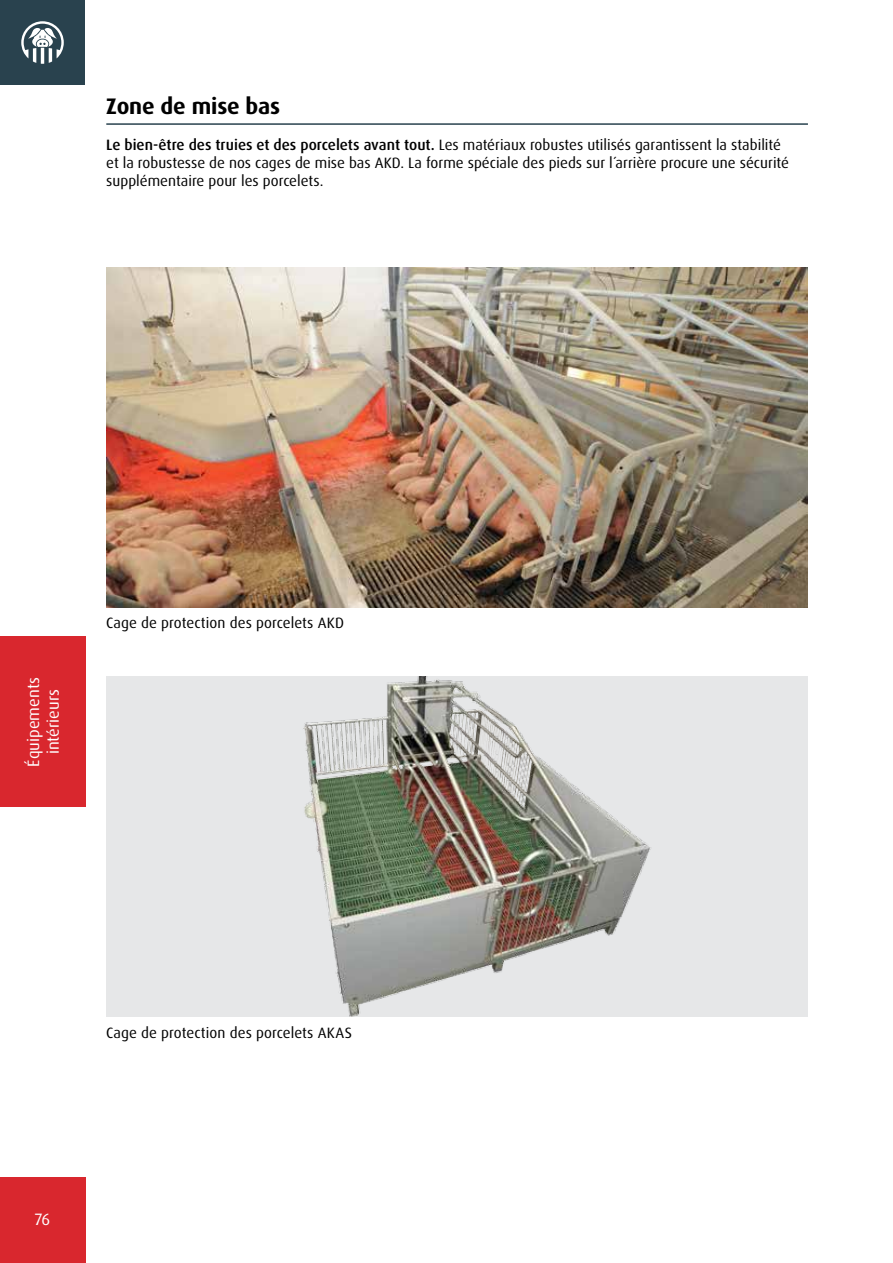
<style>
.page{position:relative;width:893px;height:1263px;background:#fff}
.page>*{position:absolute;margin:0;border:0;box-sizing:border-box;transform-origin:0 0}
.t1{font:700 22.5px "Dax OT";letter-spacing:-.005em;color:#000}
.t2{font:16.5px/19.8px "Dax OT";color:#fff;text-align:center}
.t3{font:15px/18px "Dax OT";color:#000}
.s1{font-weight:500}
</style>
<div class="page">
<div style="left:0;top:1178px;width:85px;height:85px;background:#d9272e"></div>
<div style="left:0;top:0;width:85px;height:85px;background:#29424e"></div>
<svg style="left:21px;top:21px;width:43px;height:43px"></svg>
<img style="left:106px;top:267px;width:702px;height:340px">
<img style="left:106px;top:676px;width:702px;height:340px">
<div style="left:0;top:637px;width:85px;height:170px;background:#d9272e"></div>
<hr style="left:106px;top:123px;width:702px;height:2px;background:#29424e">
<h1 class="t1" style="left:106px;top:91px;width:176px">Zone de mise bas</h1>
<p class="t3" style="left:106px;top:136px;width:684px"><span class="s1">Le bien-être des truies et des porcelets avant tout.</span> Les matériaux robustes utilisés garantissent la stabilité et la robustesse de nos cages de mise bas AKD. La forme spéciale des pieds sur l´arrière procure une sécurité supplémentaire pour les porcelets.</p>
<p class="t2" style="left:24px;top:767px;width:91px;rotate:-90deg">Équipements intérieurs</p>
<p class="t3" style="left:106px;top:614px;width:239px">Cage de protection des porcelets AKD</p>
<p class="t3" style="left:106px;top:1023px;width:247px">Cage de protection des porcelets AKAS</p>
<p class="t2" style="left:35px;top:1209px;width:17px">76</p>
</div>
